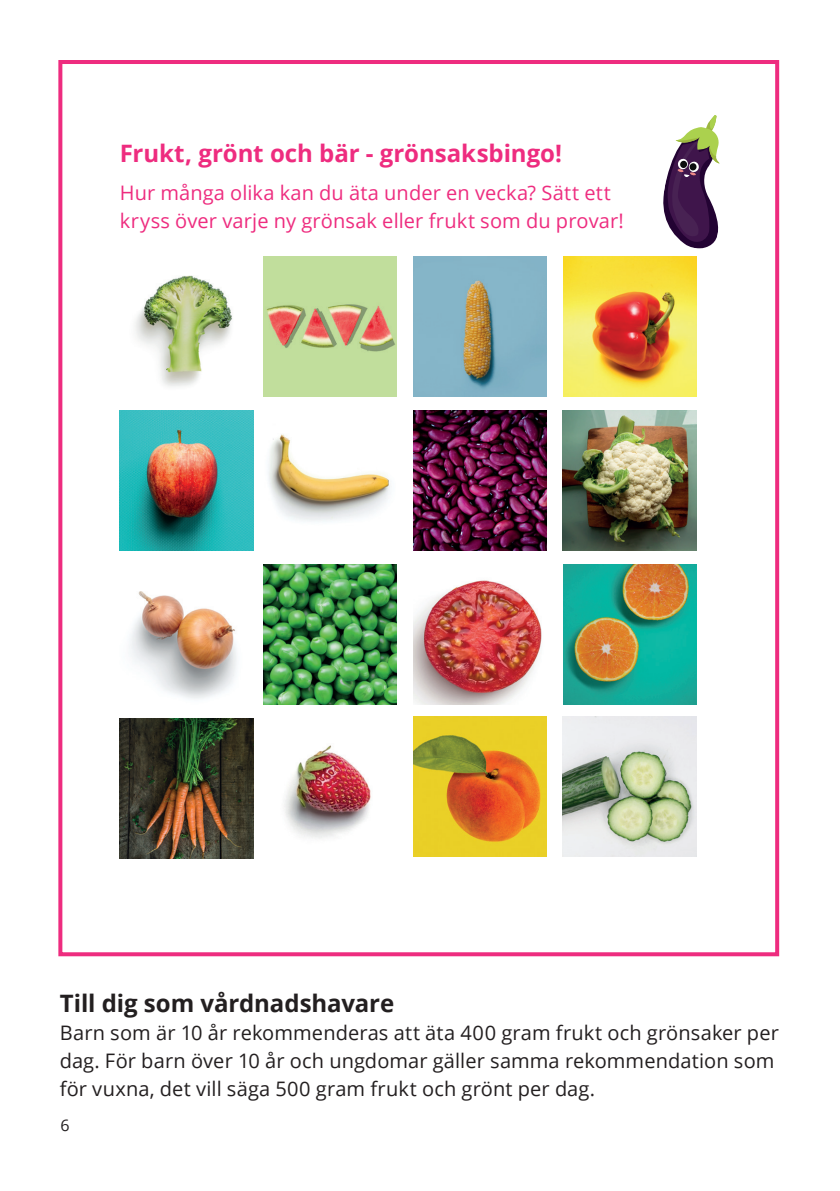
<style>
.page{position:relative;width:840px;height:1191px;background:#fff}
.page>*{position:absolute;margin:0;border:0;box-sizing:border-box;transform-origin:0 0}
.t1{font:700 24px "Open Sans";letter-spacing:-.005em;color:#ee2c7f}
.t2{font:700 24px "Open Sans";letter-spacing:-.005em;color:#231f20}
.t3{font:20px/28px "Open Sans";letter-spacing:.005em;color:#231f20}
.t4{font:20px/28px "Open Sans";letter-spacing:.005em;color:#ee2c7f}
.t5{font:16px "Open Sans";color:#231f20}
</style>
<div class="page">
<div style="left:58px;top:60px;width:720px;height:896px;border:4px solid #ee2c7f"></div>
<svg style="left:663px;top:115px;width:57px;height:134px"></svg>
<img style="left:413px;top:716px;width:133px;height:140px">
<img style="left:263px;top:256px;width:133px;height:140px">
<img style="left:263px;top:564px;width:133px;height:140px">
<img style="left:413px;top:256px;width:133px;height:140px">
<img style="left:120px;top:410px;width:133px;height:140px">
<img style="left:562px;top:410px;width:134px;height:140px">
<img style="left:563px;top:564px;width:133px;height:140px">
<img style="left:563px;top:256px;width:133px;height:140px">
<img style="left:120px;top:718px;width:133px;height:140px">
<img style="left:562px;top:716px;width:134px;height:140px">
<img style="left:284px;top:745px;width:87px;height:94px">
<img style="left:129px;top:591px;width:108px;height:108px">
<img style="left:268px;top:434px;width:122px;height:88px">
<img style="left:135px;top:275px;width:98px;height:112px">
<img style="left:413px;top:580px;width:129px;height:124px">
<img style="left:413px;top:410px;width:133px;height:140px">
<p class="t1" style="left:120px;top:137px;width:443px">Frukt, grönt och bär - grönsaksbingo!</p>
<p class="t4" style="left:120px;top:178px;width:505px">Hur många olika kan du äta under en vecka? Sätt ett kryss över varje ny grönsak eller frukt som du provar!</p>
<p class="t2" style="left:60px;top:986px;width:336px">Till dig som vårdnadshavare</p>
<p class="t3" style="left:60px;top:1018px;width:720px">Barn som är 10 år rekommenderas att äta 400 gram frukt och grönsaker per dag. För barn över 10 år och ungdomar gäller samma rekommendation som för vuxna, det vill säga 500 gram frukt och grönt per dag.</p>
<p class="t5" style="left:61px;top:1114px;width:11px">6</p>
</div>
